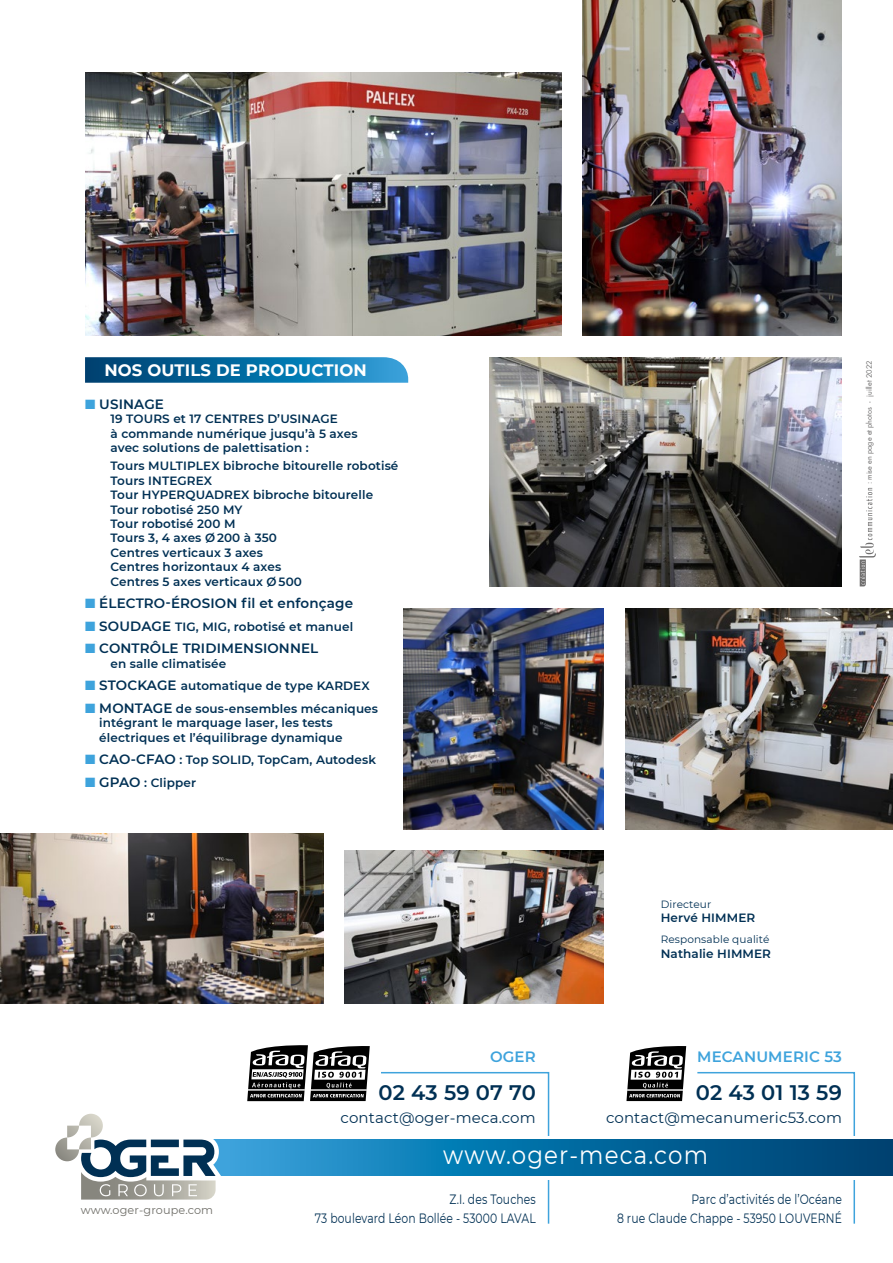
<style>
.page{position:relative;width:893px;height:1263px;background:#fff}
.page>*{position:absolute;margin:0;border:0;box-sizing:border-box;transform-origin:0 0}
.t1{font:25.5px "Montserrat";letter-spacing:.05em;color:#fff;scale:.9 1}
.t2{font:600 21px "Montserrat";letter-spacing:.005em;color:#003054}
.t3{font:700 16.5px "Montserrat";letter-spacing:.01em;color:#fff}
.t4{font:15px "Montserrat";letter-spacing:.01em;color:#003054}
.t5{font:600 15px "Montserrat";letter-spacing:.01em;color:#3ea3dc}
.t6{font:13.5px/19.5px "Montserrat";letter-spacing:.01em;color:#003054;text-align:right;scale:.8 1}
.t7{font:600 13.5px "Montserrat";letter-spacing:.01em;color:#003054}
.t8{font:600 12px/14.4px "Montserrat";letter-spacing:.01em;color:#003054}
.t9{font:11.25px "Montserrat";letter-spacing:.01em;color:#6f6e68}
.t10{font:10.5px "Montserrat";letter-spacing:.01em;color:#003054}
.t11{font:7.2px "Futura";color:#706f6f}
.s1{color:#3ea3dc}
.s2{font-size:13.5px}
</style>
<div class="page">
<svg style="left:379px;top:1071px;width:171px;height:153px"></svg>
<svg style="left:697px;top:1071px;width:158px;height:153px"></svg>
<div style="left:529px;top:1136px;width:329px;height:43px;background:linear-gradient(to right,#fff,#fff)"></div>
<svg style="left:85px;top:357px;width:323px;height:26px;background:#1271a5"></svg>
<img style="left:625px;top:608px;width:268px;height:221px">
<img style="left:85px;top:72px;width:476px;height:264px">
<img style="left:403px;top:608px;width:201px;height:221px">
<img style="left:344px;top:850px;width:260px;height:153px">
<img style="left:489px;top:357px;width:353px;height:230px">
<img style="left:583px;top:0;width:259px;height:336px">
<img style="left:0;top:833px;width:323px;height:170px">
<svg style="left:224px;top:1140px;width:669px;height:36px;background:#0c6ea4"></svg>
<svg style="left:859px;top:488px;width:17px;height:98px"></svg>
<svg style="left:55px;top:1114px;width:169px;height:85px"></svg>
<svg style="left:247px;top:1045px;width:123px;height:57px"></svg>
<hr style="left:248px;top:1089px;width:57px;height:1px;background:#fff">
<svg style="left:626px;top:1046px;width:60px;height:55px"></svg>
<hr style="left:627px;top:1089px;width:56px;height:1px;background:#fff">
<h3 class="t3" style="left:104px;top:359px;width:264px">NOS OUTILS DE PRODUCTION</h3>
<p class="t7" style="left:85px;top:394px;width:80px"><span class="s1">■</span> USINAGE</p>
<p class="t8" style="left:111px;top:411px;width:248px">19 TOURS et 17 CENTRES D’USINAGE<br>à commande numérique jusqu’à 5 axes avec solutions de palettisation :</p>
<p class="t8" style="left:111px;top:458px;width:289px">Tours MULTIPLEX bibroche bitourelle robotisé<br>Tours INTEGREX<br>Tour HYPERQUADREX bibroche bitourelle<br>Tour robotisé 250 MY<br>Tour robotisé 200 M<br>Tours 3, 4 axes Ø 200 à 350<br>Centres verticaux 3 axes<br>Centres horizontaux 4 axes<br>Centres 5 axes verticaux Ø 500</p>
<p class="t7" style="left:85px;top:594px;width:270px"><span class="s1">■</span> ÉLECTRO-ÉROSION fil et enfonçage</p>
<p class="t8" style="left:85px;top:619px;width:270px"><span class="s1">■</span> <span class="s2">SOUDAGE</span> TIG, MIG, robotisé et manuel</p>
<p class="t7" style="left:85px;top:639px;width:235px"><span class="s1">■</span> CONTRÔLE TRIDIMENSIONNEL</p>
<p class="t8" style="left:111px;top:656px;width:117px">en salle climatisée</p>
<p class="t8" style="left:85px;top:678px;width:286px"><span class="s1">■</span> <span class="s2">STOCKAGE</span> automatique de type KARDEX</p>
<p class="t8" style="left:99px;top:701px;width:280px;text-indent:-14px"><span class="s1">■</span> <span class="s2">MONTAGE</span> de sous-ensembles mécaniques intégrant le marquage laser, les tests électriques et l’équilibrage dynamique</p>
<p class="t8" style="left:85px;top:752px;width:292px"><span class="s1">■</span> <span class="s2">CAO-CFAO</span> : Top SOLID, TopCam, Autodesk</p>
<p class="t8" style="left:85px;top:775px;width:113px"><span class="s1">■</span> <span class="s2">GPAO</span> : Clipper</p>
<p class="t11" style="left:865px;top:484px;width:125px;rotate:-90deg">: mise en page et photos - juillet 2022</p>
<p class="t9" style="left:81px;top:1202px;width:134px">www.oger-groupe.com</p>
<p class="t5" style="left:490px;top:1046px;width:47px">OGER</p>
<h2 class="t2" style="left:379px;top:1078px;width:159px">02 43 59 07 70</h2>
<p class="t4" style="left:341px;top:1107px;width:197px">contact@oger-meca.com</p>
<p class="t10" style="left:661px;top:897px;width:52px">Directeur</p>
<p class="t8" style="left:661px;top:910px;width:96px">Hervé HIMMER</p>
<p class="t10" style="left:661px;top:932px;width:110px">Responsable qualité</p>
<p class="t8" style="left:661px;top:946px;width:112px">Nathalie HIMMER</p>
<p class="t5" style="left:697px;top:1046px;width:146px">MECANUMERIC 53</p>
<h2 class="t2" style="left:696px;top:1078px;width:148px">02 43 01 13 59</h2>
<p class="t4" style="left:606px;top:1107px;width:237px">contact@mecanumeric53.com</p>
<h1 class="t1" style="left:443px;top:1138px;width:296px">www.oger-meca.com</h1>
<p class="t6" style="left:315px;top:1189px;width:278px">Z.I. des Touches<br>73 boulevard Léon Bollée - 53000 LAVAL</p>
<p class="t6" style="left:617px;top:1189px;width:283px">Parc d’activités de l’Océane<br>8 rue Claude Chappe - 53950 LOUVERNÉ</p>
</div>
